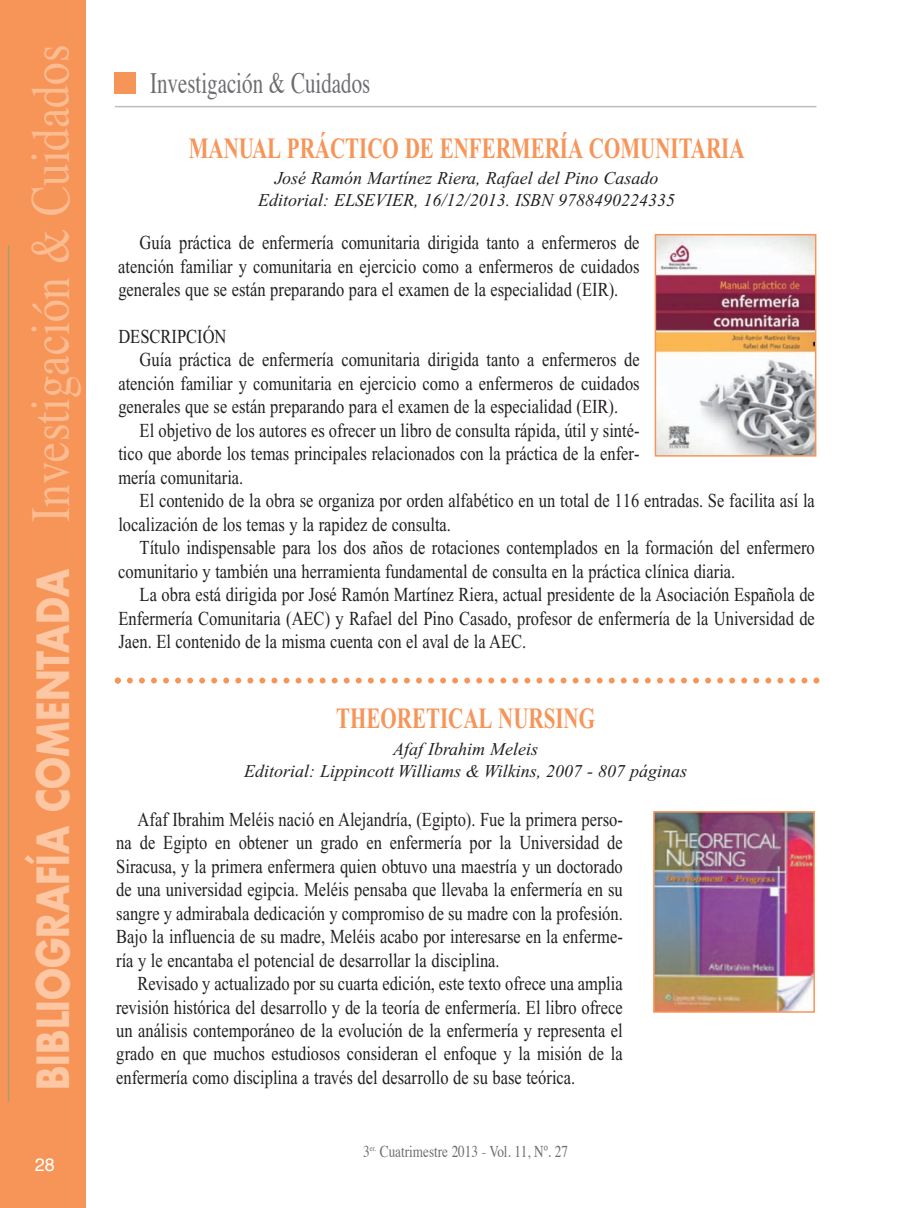
<style>
.page{position:relative;width:910px;height:1208px;background:#fff}
.page>*{position:absolute;margin:0;border:0;box-sizing:border-box;transform-origin:0 0}
.t1{font:54.6px "Times";color:#fbbc92;scale:.83 1}
.t2{font:700 29.4px "Times New Roman";color:#f79559;scale:.71 1}
.t3{font:29.4px "Times";color:#6c6d70;scale:.71 1}
.t4{font:19.8px/23.4px "Times New Roman";color:#231f20;text-align:justify;scale:.83 1}
.t5{font:italic 18px/21.6px "Times New Roman";color:#231f20;text-align:center}
.t6{font:18px "Helvetica";color:#fff}
.t7{font:16.5px "Times";color:#6c6d70;scale:.8 1}
.s1{font-family:"Futura";font-weight:700;font-size:43.2px;color:#fcc7a2}
</style>
<div class="page">
<div style="left:0;top:0;width:85px;height:1208px;background:#f79559"></div>
<img style="left:658px;top:237px;width:155px;height:216px">
<div style="left:655px;top:234px;width:161px;height:222px;border:2px solid #f79559"></div>
<svg style="left:115px;top:677px;width:704px;height:6px"></svg>
<img style="left:656px;top:814px;width:156px;height:195px">
<div style="left:653px;top:811px;width:162px;height:201px;border:2px solid #f79559"></div>
<hr style="left:8px;top:245px;width:1px;height:856px;background:#a79d6d">
<hr style="left:115px;top:106px;width:701px;height:1px;background:#bcbdc0">
<div style="left:115px;top:72px;width:21px;height:22px;background:#f79559"></div>
<h1 class="t1" style="left:28px;top:1090px;width:1261px;rotate:-90deg"><span class="s1">BIBLIOGRAFÍA COMENTADA</span> Investigación &amp; Cuidados</h1>
<p class="t6" style="left:35px;top:1157px;width:22px">28</p>
<h2 class="t3" style="left:150px;top:71px;width:312px">Investigación &amp; Cuidados</h2>
<h2 class="t2" style="left:189px;top:138px;width:784px">MANUAL PRÁCTICO DE ENFERMERÍA COMUNITARIA</h2>
<p class="t5" style="left:258px;top:169px;width:418px">José Ramón Martínez Riera, Rafael del Pino Casado<br>Editorial: ELSEVIER, 16/12/2013. ISBN 9788490224335</p>
<p class="t4" style="left:118px;top:233px;width:630px;text-indent:21px">Guía práctica de enfermería comunitaria dirigida tanto a enfermeros de atención familiar y comunitaria en ejercicio como a enfermeros de cuidados generales que se están preparando para el examen de la especialidad (EIR).</p>
<p class="t4" style="left:118px;top:326px;width:132px">DESCRIPCIÓN</p>
<p class="t4" style="left:140px;top:350px;width:604px">Guía práctica de enfermería comunitaria dirigida tanto a enfermeros de</p>
<p class="t4" style="left:118px;top:373px;width:630px">atención familiar y comunitaria en ejercicio como a enfermeros de cuidados</p>
<p class="t4" style="left:118px;top:397px;width:604px">generales que se están preparando para el examen de la especialidad (EIR).</p>
<p class="t4" style="left:140px;top:420px;width:604px">El objetivo de los autores es ofrecer un libro de consulta rápida, útil y sinté-</p>
<p class="t4" style="left:118px;top:444px;width:630px">tico que aborde los temas principales relacionados con la práctica de la enfer-</p>
<p class="t4" style="left:118px;top:467px;width:152px">mería comunitaria.</p>
<p class="t4" style="left:140px;top:491px;width:815px">El contenido de la obra se organiza por orden alfabético en un total de 116 entradas. Se facilita así la</p>
<p class="t4" style="left:118px;top:514px;width:402px">localización de los temas y la rapidez de consulta.</p>
<p class="t4" style="left:140px;top:538px;width:815px">Título indispensable para los dos años de rotaciones contemplados en la formación del enfermero</p>
<p class="t4" style="left:118px;top:561px;width:745px">comunitario y también una herramienta fundamental de consulta en la práctica clínica diaria.</p>
<p class="t4" style="left:140px;top:584px;width:815px">La obra está dirigida por José Ramón Martínez Riera, actual presidente de la Asociación Española de</p>
<p class="t4" style="left:118px;top:608px;width:841px">Enfermería Comunitaria (AEC) y Rafael del Pino Casado, profesor de enfermería de la Universidad de</p>
<p class="t4" style="left:118px;top:631px;width:493px">Jaen. El contenido de la misma cuenta con el aval de la AEC.</p>
<h2 class="t2" style="left:336px;top:708px;width:366px">THEORETICAL NURSING</h2>
<p class="t5" style="left:244px;top:740px;width:444px">Afaf Ibrahim Meleis<br>Editorial: Lippincott Williams &amp; Wilkins, 2007 - 807 páginas</p>
<p class="t4" style="left:116px;top:809px;width:612px;text-indent:21px">Afaf Ibrahim Meléis nació en Alejandría, (Egipto). Fue la primera perso&shy;na de Egipto en obtener un grado en enfermería por la Universidad de Siracusa, y la primera enfermera quien obtuvo una maestría y un doctorado de una universidad egipcia. Meléis pensaba que llevaba la enfermería en su sangre y admirabala dedicación y compromiso de su madre con la profesión.<br>Bajo la influencia de su madre, Meléis acabo por interesarse en la enferme&shy;ría y le encantaba el potencial de desarrollar la disciplina.</p>
<p class="t4" style="left:116px;top:973px;width:612px;text-indent:21px">Revisado y actualizado por su cuarta edición, este texto ofrece una amplia revisión histórica del desarrollo y de la teoría de enfermería. El libro ofrece un análisis contemporáneo de la evolución de la enfermería y representa el grado en que muchos estudiosos consideran el enfoque y la misión de la enfermería como disciplina a través del desarrollo de su base teórica.</p>
<p class="t7" style="left:363px;top:1144px;width:257px">3<sup>er.</sup> Cuatrimestre 2013 - Vol. 11, Nº. 27</p>
</div>
